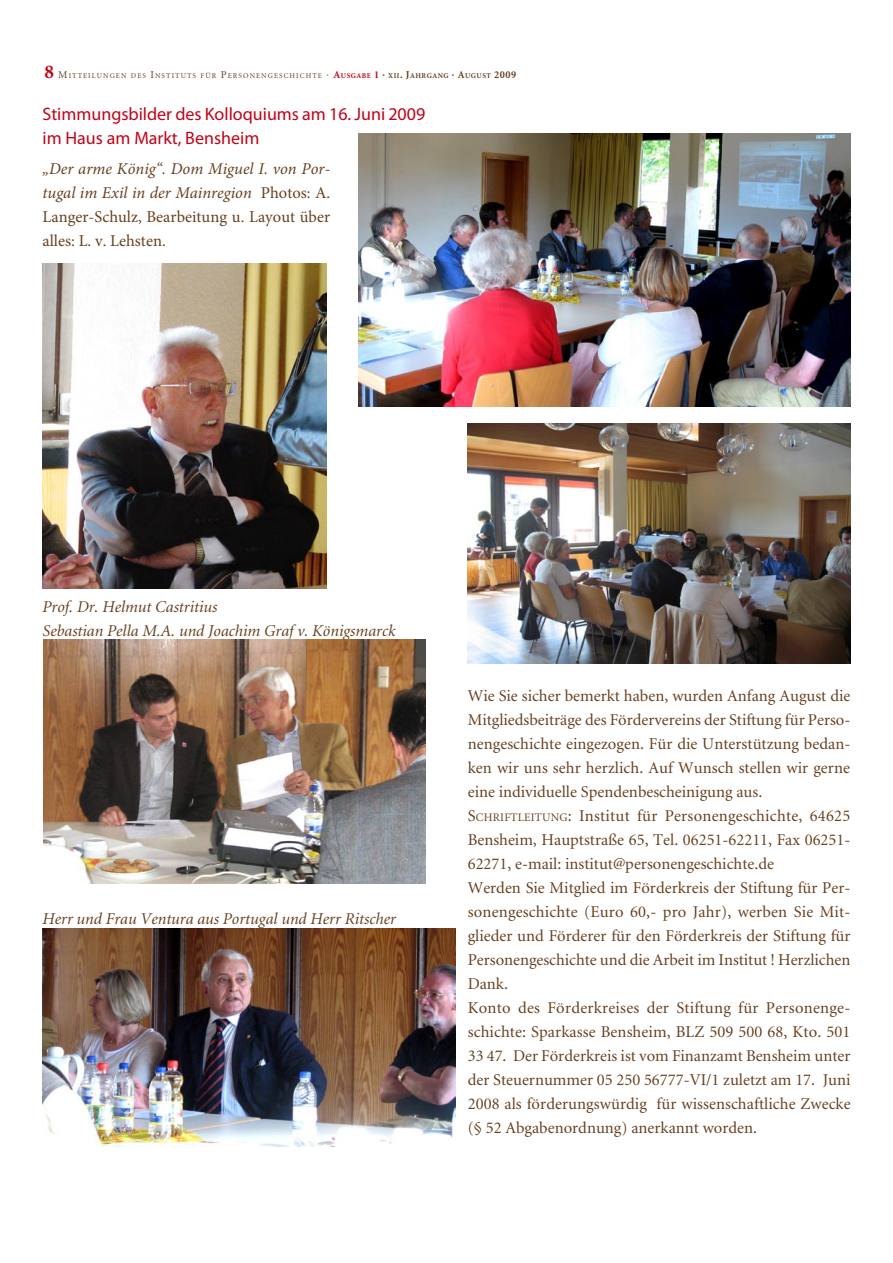
<style>
.page{position:relative;width:893px;height:1263px;background:#fff}
.page>*{position:absolute;margin:0;border:0;box-sizing:border-box;transform-origin:0 0}
.t1{font:18px/24px "Myriad Pro";color:#c00418}
.t2{font:16.5px/24px "Minion";color:#67401f}
.t3{font:16.5px/24px "Minion Pro";color:#67401f;text-align:justify}
.t4{font:italic 16.5px/24px "Minion";color:#67401f}
.t5{font:7.35px "Minion";letter-spacing:.145em;color:#67401f}
.s1{font-weight:700;font-size:19.5px;color:#c00418}
.s2{font-size:10.5px}
.s3{font-weight:700;font-size:10.5px;color:#c00418}
.s4{font-weight:700;color:#c00418}
.s5{font-weight:700;font-size:10.5px}
.s6{font-weight:700}
.s7{font-style:italic}
.s8{font-size:11.55px}
</style>
<div class="page">
<img style="left:43px;top:264px;width:283px;height:324px">
<img style="left:359px;top:133px;width:491px;height:274px">
<img style="left:468px;top:424px;width:382px;height:239px">
<img style="left:44px;top:639px;width:381px;height:244px">
<img style="left:43px;top:928px;width:412px;height:218px">
<p class="t5" style="left:44px;top:72px;width:473px"><span class="s1">8</span> <span class="s2">M</span>itteilungen des <span class="s2">I</span>nstituts für <span class="s2">P</span>ersonengeschichte <span class="s2">·</span> <span class="s3">A</span><span class="s4">USGABE</span> <span class="s3">1</span> <span class="s5">·</span> <span class="s6">XII</span><span class="s5">. J</span><span class="s6">AHRGANG</span> <span class="s5">· A</span><span class="s6">UGUST</span> <span class="s5">2009</span></p>
<p class="t1" style="left:43px;top:101px;width:384px">Stimmungsbilder des Kolloquiums am 16. Juni 2009 im Haus am Markt, Bensheim</p>
<p class="t3" style="left:43px;top:156px;width:289px"><span class="s7">„Der arme König“. Dom Miguel I. von Por&shy;tugal im Exil in der Mainregion</span> Photos: A.<br>Langer-Schulz, Bearbeitung u. Layout über alles: L. v. Lehsten.</p>
<p class="t4" style="left:43px;top:595px;width:354px">Prof. Dr. Helmut Castritius<br>Sebastian Pella M.A. und Joachim Graf v. Königsmarck</p>
<p class="t4" style="left:43px;top:907px;width:355px">Herr und Frau Ventura aus Portugal und Herr Ritscher</p>
<p class="t2" style="left:468px;top:684px;width:384px">Wie Sie sicher bemerkt haben, wurden Anfang August die Mitgliedsbeiträge des Fördervereins der Stiftung für Perso&shy;nengeschichte eingezogen. Für die Unterstützung bedan&shy;ken wir uns sehr herzlich. Auf Wunsch stellen wir gerne eine individuelle Spendenbescheinigung aus.<br>S<span class="s8">chriftleitung</span>: Institut für Personengeschichte, 64625<br>Bensheim, Hauptstraße 65, Tel. 06251-62211, Fax 06251- 62271, e-mail: institut@personengeschichte.de<br>Werden Sie Mitglied im Förderkreis der Stiftung für Per&shy;sonengeschichte (Euro 60,- pro Jahr), werben Sie Mit&shy;glieder und Förderer für den Förderkreis der Stiftung für Personengeschichte und die Arbeit im Institut ! Herzlichen Dank.<br>Konto des Förderkreises der Stiftung für Personenge&shy;schichte: Sparkasse Bensheim, BLZ 509 500 68, Kto. 501<br>33 47. Der Förderkreis ist vom Finanzamt Bensheim unter der Steuernummer 05 250 56777-VI/1 zuletzt am 17. Juni 2008 als förderungswürdig für wissenschaftliche Zwecke (§ 52 Abgabenordnung) anerkannt worden.</p>
</div>
